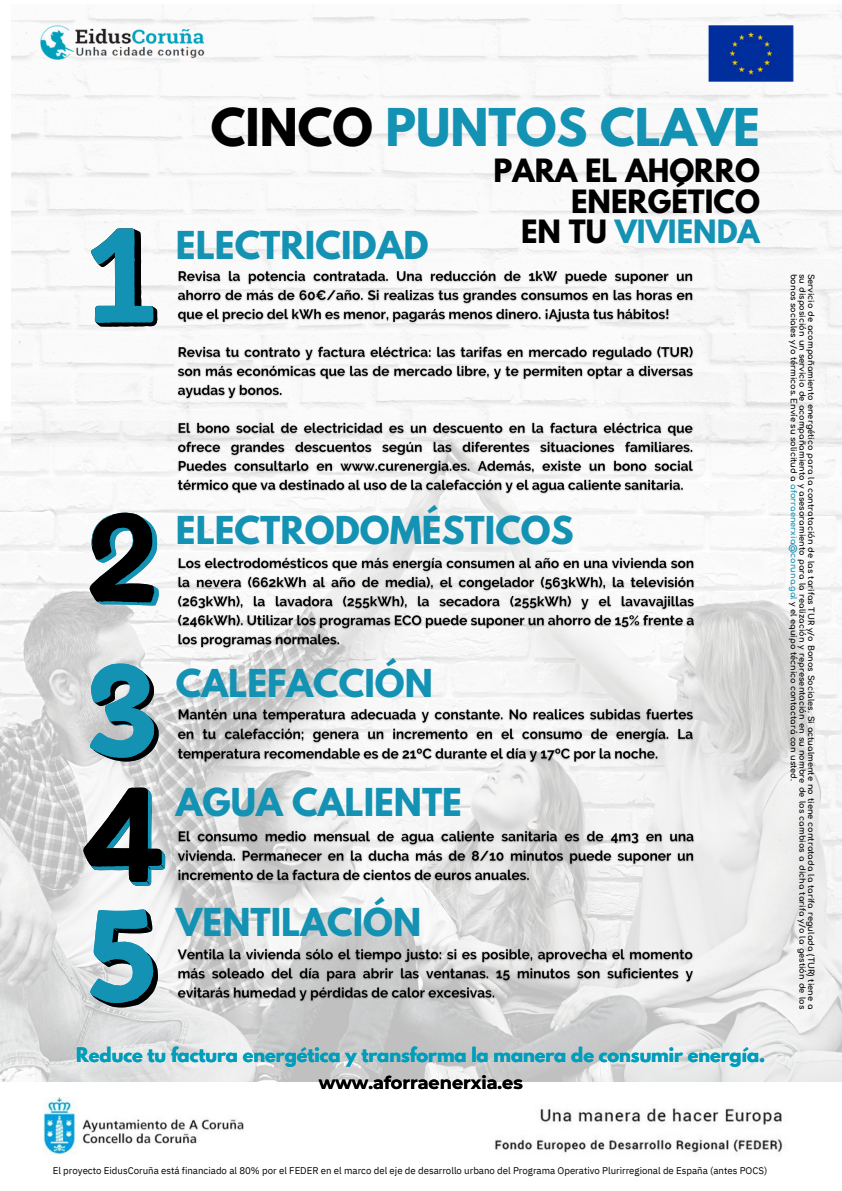
<style>
.page{position:relative;width:842px;height:1191px;background:#fff}
.page>*{position:absolute;margin:0;border:0;box-sizing:border-box;transform-origin:0 0}
.t1{font:700 46.1px "League Spartan";color:#1392b3}
.t2{font:700 34.1px "League Spartan";color:#1392b3}
.t3{font:700 34px "League Spartan";color:#1392b3}
.t4{font:700 28.4px "League Spartan";color:#000}
.t5{font:700 28.4px "League Spartan";color:#1392b3}
.t6{font:700 17.7px "League Spartan";color:#009ebb}
.t7{font:700 17.7px "Montserrat";color:#000}
.t8{font:9.7px "IBM Plex Sans";color:#000}
.t9{font:700 8.2px/8.7px "Comfortaa";color:#000;text-align:justify}
.s1{color:#000}
.s2{color:#1392b3}
</style>
<div class="page">
<img style="left:12px;top:4px;width:830px;height:417px">
<img style="left:0;top:421px;width:842px;height:660px">
<img style="left:41px;top:4px;width:164px;height:86px">
<img style="left:700px;top:4px;width:94px;height:101px">
<img style="left:494px;top:1108px;width:289px;height:45px">
<img style="left:44px;top:1097px;width:200px;height:57px">
<svg style="left:90px;top:909px;width:68px;height:98px"></svg>
<img style="left:175px;top:943px;width:521px;height:62px">
<svg style="left:90px;top:663px;width:69px;height:98px;background:#5499ab"></svg>
<img style="left:175px;top:704px;width:521px;height:62px">
<svg style="left:91px;top:228px;width:66px;height:98px"></svg>
<img style="left:175px;top:266px;width:521px;height:231px">
<svg style="left:83px;top:787px;width:82px;height:99px"></svg>
<img style="left:175px;top:825px;width:522px;height:62px">
<svg style="left:90px;top:512px;width:69px;height:93px"></svg>
<img style="left:175px;top:552px;width:522px;height:99px">
<p class="t1" style="left:211px;top:105px;width:551px"><span class="s1">CINCO</span> PUNTOS CLAVE</p>
<p class="t4" style="left:494px;top:157px;width:268px">PARA EL AHORRO</p>
<p class="t4" style="left:571px;top:187px;width:190px">ENERGÉTICO</p>
<p class="t5" style="left:521px;top:218px;width:240px"><span class="s1">EN TU</span> VIVIENDA</p>
<p class="t2" style="left:176px;top:228px;width:254px">ELECTRICIDAD</p>
<p class="t3" style="left:176px;top:513px;width:399px">ELECTRODOMÉSTICOS</p>
<p class="t3" style="left:176px;top:666px;width:258px">CALEFACCIÓN</p>
<p class="t3" style="left:176px;top:785px;width:288px">AGUA CALIENTE</p>
<p class="t3" style="left:176px;top:905px;width:247px">VENTILACIÓN</p>
<p class="t6" style="left:76px;top:1046px;width:690px">Reduce tu factura energética y transforma la manera de consumir energía.</p>
<p class="t7" style="left:319px;top:1071px;width:205px">www.aforraenerxia.es</p>
<p class="t9" style="left:815px;top:273px;width:737px;rotate:90deg">Servicio de acompañamiento energético para la contratación de las tarifas TUR y/o Bonos Sociales. Si actualmente no tiene contratada la tarifa regulada (TUR) tiene a su disposición un servicio de acompañamiento y asesoramiento para la realización y representación en su nombre de los cambios a dicha tarifa y/o la gestión de los bonos sociales y/o térmicos. Envíe su solicitud a <span class="s2">aforraenerxia@coruna.gal</span> y el equipo técnico contactará con usted.</p>
<p class="t8" style="left:53px;top:1163px;width:716px">El proyecto EidusCoruña está financiado al 80% por el FEDER en el marco del eje de desarrollo urbano del Programa Operativo Plurirregional de España (antes POCS)</p>
</div>
